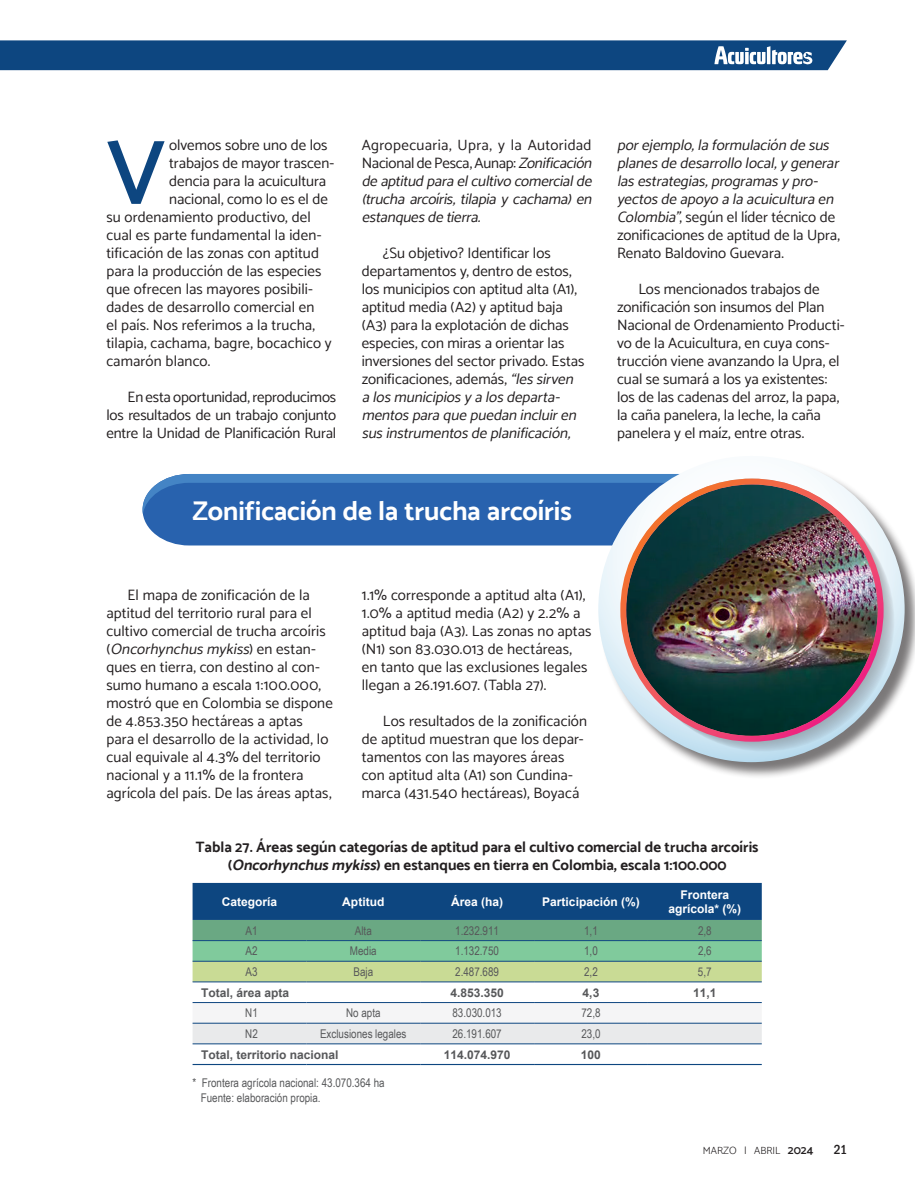
<style>
.page{position:relative;width:915px;height:1191px;background:#fff}
.page>*{position:absolute;margin:0;border:0;box-sizing:border-box;transform-origin:0 0}
.t1{font:600 92.1px "Catamaran";color:#0d4680}
.t2{font:700 27px "Catamaran";letter-spacing:-.005em;color:#fff}
.t3{font:15px/18px "Catamaran";letter-spacing:.005em;color:#231f20}
.t4{font:italic 15px/18px "Catamaran";color:#231f20}
.t5{font:700 15px/18px "Catamaran";color:#231f20;text-align:center}
.t6{font:500 condensed 13.5px "Franklin Gothic";color:#231f20}
.t7{font:12px/15px "Arial Narrow";color:#57585a}
.t8{font:700 12px "Arial";color:#57585a}
.t9{font:700 12px/13.5px "Arial";color:#fff;text-align:center}
.t10{font:300 10.5px "Catamaran";color:#231f20}
.s1{font-style:normal}
.s2{font-style:italic}
.s3{font-weight:600;font-size:12px}
</style>
<div class="page">
<svg style="left:0;top:40px;width:846px;height:30px;background:#194f86"></svg>
<svg style="left:142px;top:474px;width:457px;height:71px;background:#3069b2"></svg>
<svg style="left:192px;top:883px;width:569px;height:98px;background:#5d938a"></svg>
<svg style="left:192px;top:982px;width:569px;height:82px"></svg>
<svg style="left:192px;top:1003px;width:569px;height:40px"></svg>
<hr style="left:420px;top:1002px;width:114px;height:1px;background:#0d4680">
<hr style="left:534px;top:1002px;width:113px;height:1px;background:#0d4680">
<hr style="left:647px;top:1002px;width:114px;height:1px;background:#0d4680">
<hr style="left:192px;top:1022px;width:114px;height:1px;background:#0d4680">
<hr style="left:306px;top:1022px;width:114px;height:1px;background:#0d4680">
<hr style="left:420px;top:1022px;width:114px;height:1px;background:#0d4680">
<hr style="left:534px;top:1022px;width:113px;height:1px;background:#0d4680">
<hr style="left:647px;top:1022px;width:114px;height:1px;background:#0d4680">
<hr style="left:420px;top:1043px;width:114px;height:1px;background:#0d4680">
<hr style="left:534px;top:1043px;width:113px;height:1px;background:#0d4680">
<hr style="left:647px;top:1043px;width:114px;height:1px;background:#0d4680">
<hr style="left:192px;top:1043px;width:114px;height:1px;background:#0d4680">
<hr style="left:306px;top:1043px;width:114px;height:1px;background:#0d4680">
<hr style="left:192px;top:1002px;width:114px;height:1px;background:#0d4680">
<hr style="left:306px;top:1002px;width:114px;height:1px;background:#0d4680">
<hr style="left:192px;top:1064px;width:114px;height:1px;background:#0d4680">
<hr style="left:306px;top:1064px;width:114px;height:1px;background:#0d4680">
<hr style="left:420px;top:1064px;width:114px;height:1px;background:#0d4680">
<hr style="left:534px;top:1064px;width:113px;height:1px;background:#0d4680">
<hr style="left:647px;top:1064px;width:114px;height:1px;background:#0d4680">
<hr style="left:192px;top:940px;width:114px;height:1px;background:#0d4680">
<hr style="left:306px;top:940px;width:114px;height:1px;background:#0d4680">
<hr style="left:420px;top:940px;width:114px;height:1px;background:#0d4680">
<hr style="left:534px;top:940px;width:113px;height:1px;background:#0d4680">
<hr style="left:647px;top:940px;width:114px;height:1px;background:#0d4680">
<hr style="left:192px;top:961px;width:114px;height:1px;background:#0d4680">
<hr style="left:306px;top:961px;width:114px;height:1px;background:#0d4680">
<hr style="left:420px;top:961px;width:114px;height:1px;background:#0d4680">
<hr style="left:534px;top:961px;width:113px;height:1px;background:#0d4680">
<hr style="left:647px;top:961px;width:114px;height:1px;background:#0d4680">
<hr style="left:192px;top:981px;width:114px;height:1px;background:#0d4680">
<hr style="left:306px;top:981px;width:114px;height:1px;background:#0d4680">
<hr style="left:420px;top:981px;width:114px;height:1px;background:#0d4680">
<hr style="left:534px;top:981px;width:113px;height:1px;background:#0d4680">
<hr style="left:647px;top:981px;width:114px;height:1px;background:#0d4680">
<div style="left:599px;top:457px;width:315px;height:322px;background:#231f20;opacity:.6"></div>
<svg style="left:598px;top:456px;width:306px;height:306px"></svg>
<img style="left:620px;top:478px;width:263px;height:263px">
<h1 class="t1" style="left:106px;top:118px;width:61px">V</h1>
<p class="t3" style="left:169px;top:136px;width:160px">olvemos sobre uno de los</p>
<p class="t3" style="left:169px;top:154px;width:167px">trabajos de mayor trascen-</p>
<p class="t3" style="left:169px;top:172px;width:158px">dencia para la acuicultura</p>
<p class="t3" style="left:169px;top:190px;width:160px">nacional, como lo es el de</p>
<p class="t3" style="left:106px;top:208px;width:206px">su ordenamiento productivo, del</p>
<p class="t3" style="left:106px;top:226px;width:216px">cual es parte fundamental la iden-</p>
<p class="t3" style="left:106px;top:244px;width:214px">tificación de las zonas con aptitud</p>
<p class="t3" style="left:106px;top:262px;width:216px">para la producción de las especies</p>
<p class="t3" style="left:106px;top:280px;width:208px">que ofrecen las mayores posibili-</p>
<p class="t3" style="left:106px;top:298px;width:209px">dades de desarrollo comercial en</p>
<p class="t3" style="left:106px;top:316px;width:210px">el país. Nos referimos a la trucha,</p>
<p class="t3" style="left:106px;top:334px;width:227px">tilapia, cachama, bagre, bocachico y</p>
<p class="t3" style="left:106px;top:352px;width:105px">camarón blanco.</p>
<p class="t3" style="left:106px;top:388px;width:231px;text-align:justify;text-indent:21px">En esta oportunidad, reproducimos los resultados de un trabajo conjunto entre la Unidad de Planificación Rural</p>
<p class="t4" style="left:361px;top:136px;width:236px"><span class="s1">Agropecuaria, Upra, y la Autoridad Nacional de Pesca, Aunap:</span> Zonificación deaptitudparaelcultivocomercialde (truchaarcoíris,tilapiaycachama)en estanquesdetierra.</p>
<p class="t3" style="left:361px;top:244px;width:224px;text-indent:21px">¿Su objetivo? Identificar los departamentos y, dentro de estos, los municipios con aptitud alta (A1), aptitud media (A2) y aptitud baja (A3) para la explotación de dichas especies, con miras a orientar las inversiones del sector privado. Estas zonificaciones, además, <span class="s2">“lessirven alosmunicipiosyalosdeparta&shy;mentosparaquepuedanincluiren susinstrumentosdeplanificación,</span></p>
<h2 class="t2" style="left:192px;top:494px;width:380px">Zonificación de la trucha arcoíris</h2>
<p class="t4" style="left:617px;top:136px;width:227px">porejemplo,laformulacióndesus planesdedesarrollolocal,ygenerar lasestrategias,programasypro&shy;yectosdeapoyoalaacuiculturaen Colombia”<span class="s1">, según el líder técnico de zonificaciones de aptitud de la Upra, Renato Baldovino Guevara.</span></p>
<p class="t3" style="left:617px;top:280px;width:229px;text-indent:21px">Los mencionados trabajos de zonificación son insumos del Plan Nacional de Ordenamiento Producti&shy;vo de la Acuicultura, en cuya cons&shy;trucción viene avanzando la Upra, el cual se sumará a los ya existentes: los de las cadenas del arroz, la papa, la caña panelera, la leche, la caña panelera y el maíz, entre otras.</p>
<p class="t3" style="left:106px;top:586px;width:228px;text-indent:21px">El mapa de zonificación de la aptitud del territorio rural para el cultivo comercial de trucha arcoíris ( <span class="s2">Oncorhynchusmykiss</span>) e n e s t a n - ques en tierra, con destino al con&shy;sumo humano a escala 1:100.000, mostró que en Colombia se dispone de 4.853.350 hectáreas a aptas para el desarrollo de la actividad, lo cual equivale al 4.3% del territorio nacional y a 11.1% de la frontera agrícola del país. De las áreas aptas,</p>
<p class="t5" style="left:196px;top:838px;width:564px">Tabla 27. Áreas según categorías de aptitud para el cultivo comercial de trucha arcoíris (<span class="s2">Oncorhynchusmykiss</span>) en estanques en tierra en Colombia, escala 1:100.000</p>
<p class="t9" style="left:222px;top:895px;width:57px">Categoría</p>
<p class="t9" style="left:342px;top:895px;width:43px">Aptitud</p>
<p class="t9" style="left:451px;top:895px;width:54px">Área (ha)</p>
<p class="t9" style="left:542px;top:895px;width:99px">Participación (%)</p>
<p class="t9" style="left:668px;top:888px;width:74px">Frontera agrícola* (%)</p>
<p class="t7" style="left:245px;top:922px;width:14px">A1</p>
<p class="t7" style="left:355px;top:922px;width:18px">Alta</p>
<p class="t7" style="left:455px;top:922px;width:45px">1.232.911</p>
<p class="t7" style="left:584px;top:922px;width:15px">1,1</p>
<p class="t7" style="left:697px;top:922px;width:15px">2,8</p>
<p class="t7" style="left:245px;top:943px;width:14px">A2</p>
<p class="t7" style="left:350px;top:943px;width:28px">Media</p>
<p class="t7" style="left:455px;top:943px;width:45px">1.132.750</p>
<p class="t7" style="left:584px;top:943px;width:15px">1,0</p>
<p class="t7" style="left:697px;top:943px;width:15px">2,6</p>
<p class="t7" style="left:245px;top:963px;width:14px">A3</p>
<p class="t7" style="left:353px;top:963px;width:21px">Baja</p>
<p class="t7" style="left:455px;top:963px;width:45px">2.487.689</p>
<p class="t7" style="left:584px;top:963px;width:15px">2,2</p>
<p class="t7" style="left:697px;top:963px;width:15px">5,7</p>
<p class="t8" style="left:201px;top:984px;width:90px">Total, área apta</p>
<p class="t8" style="left:450px;top:984px;width:55px">4.853.350</p>
<p class="t8" style="left:582px;top:984px;width:18px">4,3</p>
<p class="t8" style="left:693px;top:984px;width:25px">11,1</p>
<p class="t7" style="left:245px;top:1005px;width:14px">N1</p>
<p class="t7" style="left:346px;top:1005px;width:36px">No apta</p>
<p class="t7" style="left:452px;top:1005px;width:51px">83.030.013</p>
<p class="t7" style="left:581px;top:1005px;width:21px">72,8</p>
<p class="t7" style="left:245px;top:1025px;width:14px">N2</p>
<p class="t7" style="left:320px;top:1025px;width:88px">Exclusiones legales</p>
<p class="t7" style="left:452px;top:1025px;width:51px">26.191.607</p>
<p class="t7" style="left:581px;top:1025px;width:21px">23,0</p>
<p class="t8" style="left:201px;top:1046px;width:139px">Total, territorio nacional</p>
<p class="t8" style="left:443px;top:1046px;width:68px">114.074.970</p>
<p class="t8" style="left:580px;top:1046px;width:22px">100</p>
<p class="t3" style="left:361px;top:586px;width:231px">1.1% corresponde a aptitud alta (A1), 1.0% a aptitud media (A2) y 2.2% a aptitud baja (A3). Las zonas no aptas (N1) son 83.030.013 de hectáreas,<br>en tanto que las exclusiones legales llegan a 26.191.607. (Tabla 27).</p>
<p class="t3" style="left:361px;top:712px;width:227px;text-indent:21px">Los resultados de la zonificación de aptitud muestran que los depar&shy;tamentos con las mayores áreas con aptitud alta (A1) son Cundina&shy;marca (431.540 hectáreas), Boyacá</p>
<p class="t7" style="left:201px;top:1075px;width:185px;text-indent:-8px">* Frontera agrícola nacional: 43.070.364 ha<br>Fuente: elaboración propia.</p>
<p class="t10" style="left:702px;top:1143px;width:112px">MARZO | ABRIL <span class="s3">2024</span></p>
<p class="t6" style="left:833px;top:1140px;width:15px">21</p>
</div>
